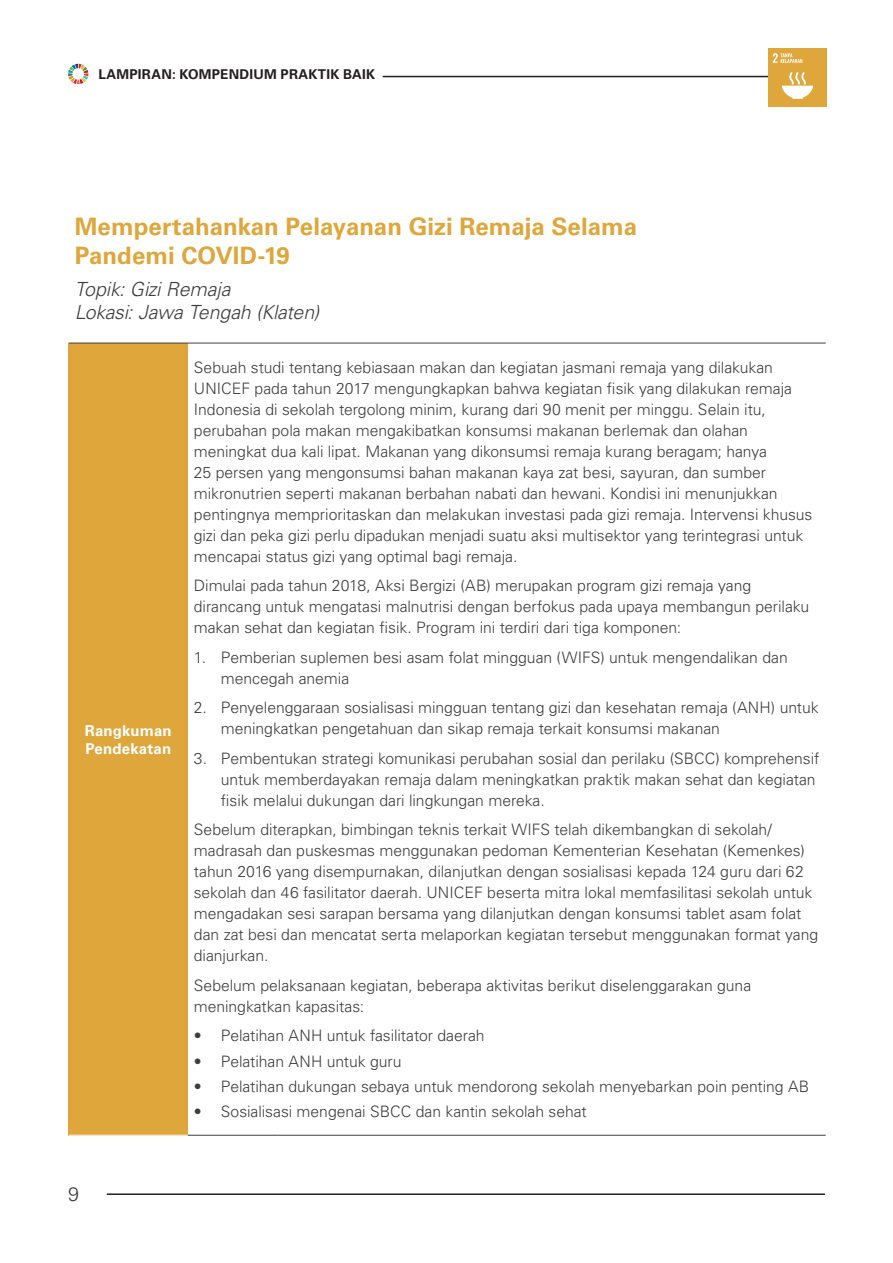
<style>
.page{position:relative;width:893px;height:1263px;background:#fff}
.page>*{position:absolute;margin:0;border:0;box-sizing:border-box;transform-origin:0 0}
.body_copy{font:700 24px/28.8px "Univers LT Std";color:#dea63b}
.sub_sub_title_this{font:italic 300 19.5px "Univers LT Std";letter-spacing:-.005em;color:#3e3e3f}
.general_topic{font:italic 300 19.5px "Univers LT Std";letter-spacing:-.005em;color:#3e3e3f}
.t1{font:300 19.5px "Univers LT Std";color:#3e3e3f}
.body_copy_table{font:300 15.75px/21px "Univers LT Std";letter-spacing:-.005em;color:#3e3e3f}
.bold_center{font:700 15px/18px "Univers LT Std";letter-spacing:.01em;color:#fff}
.t2{font:700 13.5px "Univers LT Std";letter-spacing:.015em;color:#231f20}
</style>
<div class="page">
<hr style="left:107px;top:1193px;width:718px;height:2px;background:#231f20">
<svg style="left:68px;top:64px;width:20px;height:20px"></svg>
<hr style="left:383px;top:76px;width:442px;height:1px;background:#231f20">
<div style="left:69px;top:343px;width:119px;height:792px;background:#dea63b"></div>
<hr style="left:188px;top:1135px;width:89px;height:1px;background:#3e3e3f">
<hr style="left:277px;top:1135px;width:549px;height:1px;background:#3e3e3f">
<hr style="left:69px;top:343px;width:119px;height:1px;background:#3e3e3f">
<hr style="left:188px;top:343px;width:89px;height:1px;background:#3e3e3f">
<hr style="left:277px;top:343px;width:549px;height:1px;background:#3e3e3f">
<div style="left:768px;top:48px;width:58px;height:58px;background:#dea63b"></div>
<svg style="left:773px;top:53px;width:29px;height:10px"></svg>
<svg style="left:782px;top:72px;width:31px;height:27px"></svg>
<p class="t2" style="left:99px;top:66px;width:278px">LAMPIRAN: KOMPENDIUM PRAKTIK BAIK</p>
<p class="body_copy" style="left:75px;top:212px;width:564px">Mempertahankan Pelayanan Gizi Remaja Selama<br>Pandemi COVID-19</p>
<p class="general_topic" style="left:75px;top:277px;width:157px">Topik: Gizi Remaja</p>
<p class="sub_sub_title_this" style="left:75px;top:300px;width:246px">Lokasi: Jawa Tengah (Klaten)</p>
<p class="bold_center" style="left:85px;top:721px;width:88px">Rangkuman<br>Pendekatan</p>
<p class="body_copy_table" style="left:194px;top:357px;width:620px">Sebuah studi tentang kebiasaan makan dan kegiatan jasmani remaja yang dilakukan UNICEF pada tahun 2017 mengungkapkan bahwa kegiatan fisik yang dilakukan remaja Indonesia di sekolah tergolong minim, kurang dari 90 menit per minggu. Selain itu, perubahan pola makan mengakibatkan konsumsi makanan berlemak dan olahan meningkat dua kali lipat. Makanan yang dikonsumsi remaja kurang beragam; hanya<br>25 persen yang mengonsumsi bahan makanan kaya zat besi, sayuran, dan sumber mikronutrien seperti makanan berbahan nabati dan hewani. Kondisi ini menunjukkan pentingnya memprioritaskan dan melakukan investasi pada gizi remaja. Intervensi khusus gizi dan peka gizi perlu dipadukan menjadi suatu aksi multisektor yang terintegrasi untuk mencapai status gizi yang optimal bagi remaja.</p>
<p class="body_copy_table" style="left:194px;top:575px;width:617px">Dimulai pada tahun 2018, Aksi Bergizi (AB) merupakan program gizi remaja yang dirancang untuk mengatasi malnutrisi dengan berfokus pada upaya membangun perilaku makan sehat dan kegiatan fisik. Program ini terdiri dari tiga komponen:</p>
<p class="body_copy_table" style="left:221px;top:647px;width:568px;text-indent:-27px">1. Pemberian suplemen besi asam folat mingguan (WIFS) untuk mengendalikan dan mencegah anemia</p>
<p class="body_copy_table" style="left:221px;top:697px;width:599px;text-indent:-27px">2. Penyelenggaraan sosialisasi mingguan tentang gizi dan kesehatan remaja (ANH) untuk meningkatkan pengetahuan dan sikap remaja terkait konsumsi makanan</p>
<p class="body_copy_table" style="left:221px;top:748px;width:600px;text-indent:-27px">3. Pembentukan strategi komunikasi perubahan sosial dan perilaku (SBCC) komprehensif untuk memberdayakan remaja dalam meningkatkan praktik makan sehat dan kegiatan fisik melalui dukungan dari lingkungan mereka.</p>
<p class="body_copy_table" style="left:194px;top:819px;width:626px">Sebelum diterapkan, bimbingan teknis terkait WIFS telah dikembangkan di sekolah/ madrasah dan puskesmas menggunakan pedoman Kementerian Kesehatan (Kemenkes) tahun 2016 yang disempurnakan, dilanjutkan dengan sosialisasi kepada 124 guru dari 62 sekolah dan 46 fasilitator daerah. UNICEF beserta mitra lokal memfasilitasi sekolah untuk mengadakan sesi sarapan bersama yang dilanjutkan dengan konsumsi tablet asam folat dan zat besi dan mencatat serta melaporkan kegiatan tersebut menggunakan format yang dianjurkan.</p>
<p class="body_copy_table" style="left:194px;top:975px;width:559px">Sebelum pelaksanaan kegiatan, beberapa aktivitas berikut diselenggarakan guna meningkatkan kapasitas:</p>
<p class="body_copy_table" style="left:194px;top:1025px;width:292px">• Pelatihan ANH untuk fasilitator daerah</p>
<p class="body_copy_table" style="left:194px;top:1050px;width:209px">• Pelatihan ANH untuk guru</p>
<p class="body_copy_table" style="left:194px;top:1076px;width:617px">• Pelatihan dukungan sebaya untuk mendorong sekolah menyebarkan poin penting AB</p>
<p class="body_copy_table" style="left:194px;top:1101px;width:394px">• Sosialisasi mengenai SBCC dan kantin sekolah sehat</p>
<p class="t1" style="left:68px;top:1182px;width:12px">9</p>
</div>
